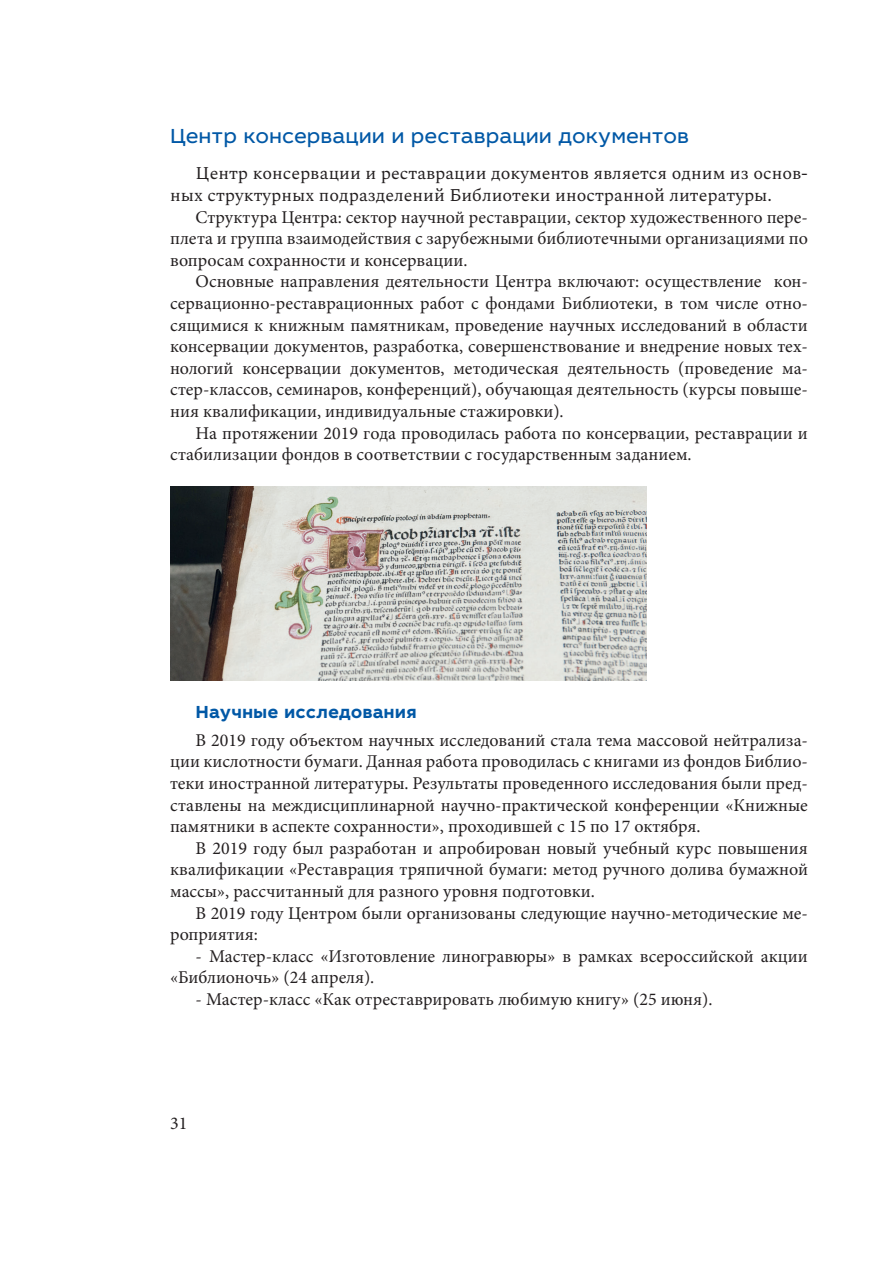
<style>
.page{position:relative;width:893px;height:1263px;background:#fff}
.page>*{position:absolute;margin:0;border:0;box-sizing:border-box;transform-origin:0 0}
.t1{font:21px "Leto Sans";color:#0158a6}
.t2{font:18px/21.6px "Minion Pro";color:#231f20;text-align:justify}
.t3{font:18px/21.6px "Spectral";color:#231f20}
.t4{font:700 18px "Leto Sans";color:#0158a6}
</style>
<div class="page">
<img style="left:170px;top:487px;width:476px;height:193px">
<p class="t1" style="left:170px;top:122px;width:521px">Центр консервации и реставрации документов</p>
<p class="t3" style="left:170px;top:161px;width:639px;text-indent:26px">Центр консервации и реставрации документов является одним из основ&shy;ных структурных подразделений Библиотеки иностранной литературы.</p>
<p class="t2" style="left:170px;top:206px;width:639px;text-indent:26px">Структура Центра: сектор научной реставрации, сектор художественного пере&shy;плета и группа взаимодействия с зарубежными библиотечными организациями по вопросам сохранности и консервации.</p>
<p class="t2" style="left:170px;top:271px;width:639px;text-indent:26px">Основные направления деятельности Центра включают: осуществление кон&shy;сервационно-реставрационных работ с фондами Библиотеки, в том числе отно&shy;сящимися к книжным памятникам, проведение научных исследований в области консервации документов, разработка, совершенствование и внедрение новых тех&shy;нологий консервации документов, методическая деятельность (проведение ма&shy;стер-классов, семинаров, конференций), обучающая деятельность (курсы повыше&shy;ния квалификации, индивидуальные стажировки).</p>
<p class="t2" style="left:170px;top:422px;width:639px;text-indent:26px">На протяжении 2019 года проводилась работа по консервации, реставрации и стабилизации фондов в соответствии с государственным заданием.</p>
<p class="t4" style="left:196px;top:700px;width:223px">Научные исследования</p>
<p class="t2" style="left:170px;top:729px;width:639px;text-indent:26px">В 2019 году объектом научных исследований стала тема массовой нейтрализа&shy;ции кислотности бумаги. Данная работа проводилась с книгами из фондов Библио&shy;теки иностранной литературы. Результаты проведенного исследования были пред&shy;ставлены на междисциплинарной научно-практической конференции «Книжные памятники в аспекте сохранности», проходившей с 15 по 17 октября.</p>
<p class="t2" style="left:170px;top:837px;width:639px;text-indent:26px">В 2019 году был разработан и апробирован новый учебный курс повышения квалификации «Реставрация тряпичной бумаги: метод ручного долива бумажной массы», рассчитанный для разного уровня подготовки.</p>
<p class="t2" style="left:170px;top:902px;width:639px;text-indent:26px">В 2019 году Центром были организованы следующие научно-методические ме&shy;роприятия:</p>
<p class="t2" style="left:170px;top:945px;width:639px;text-indent:26px">- Мастер-класс «Изготовление линогравюры» в рамках всероссийской акции «Библионочь» (24 апреля).</p>
<p class="t2" style="left:196px;top:988px;width:518px">- Мастер-класс «Как отреставрировать любимую книгу» (25 июня).</p>
<p class="t2" style="left:170px;top:1112px;width:19px">31</p>
</div>
